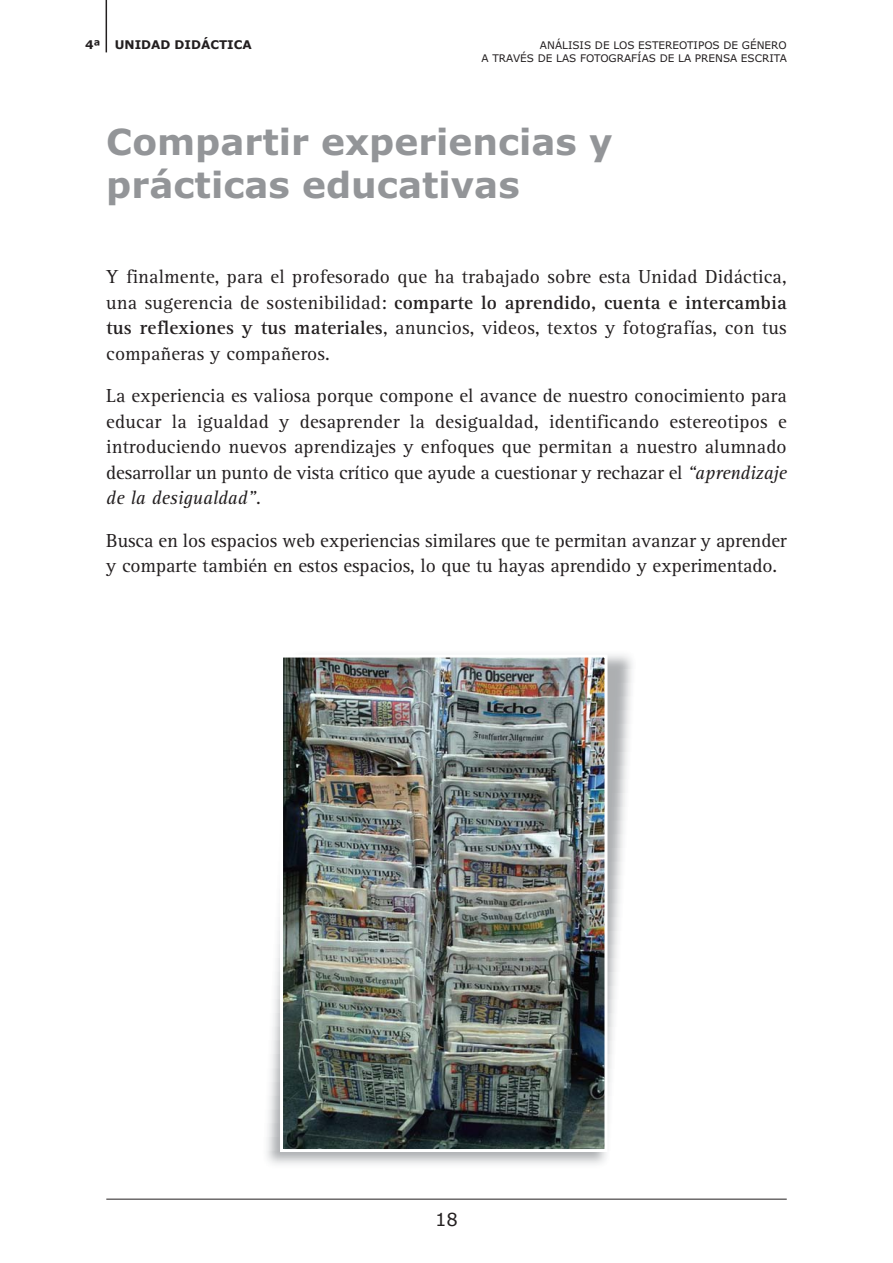
<style>
.page{position:relative;width:893px;height:1263px;background:#fff}
.page>*{position:absolute;margin:0;border:0;box-sizing:border-box;transform-origin:0 0}
.t1{font:36px/43.2px "Verdana Bold TT";color:#939598}
.t2{font:19.5px/25.5px "Rotis Serif";letter-spacing:-.005em;color:#231f20;text-align:justify}
.t3{font:18px "Verdana";color:#231f20}
.t4{font:700 12px "Verdana";color:#231f20}
.t5{font:10.5px/12.6px "Verdana";color:#231f20;text-align:right}
.s1{font-weight:700}
.s2{font-style:italic}
</style>
<div class="page">
<hr style="left:106px;top:1199px;width:681px;height:1px;background:#231f20">
<hr style="left:106px;top:0;width:1px;height:52px;background:#231f20">
<img style="left:266px;top:654px;width:367px;height:510px">
<img style="left:284px;top:659px;width:319px;height:489px">
<div style="left:280px;top:655px;width:327px;height:497px;border:3px solid #fff"></div>
<p class="t4" style="left:85px;top:39px;width:168px">4ª UNIDAD DIDÁCTICA</p>
<p class="t5" style="left:481px;top:40px;width:307px">ANÁLISIS DE LOS ESTEREOTIPOS DE GÉNERO<br>A TRAVÉS DE LAS FOTOGRAFÍAS DE LA PRENSA ESCRITA</p>
<h1 class="t1" style="left:106px;top:124px;width:508px">Compartir experiencias y prácticas educativas</h1>
<p class="t2" style="left:106px;top:266px;width:682px">Y finalmente, para el profesorado que ha trabajado sobre esta Unidad Didáctica, una sugerencia de sostenibilidad: <span class="s1">comparte lo aprendido, cuenta e intercambia tus reflexiones y tus materiales</span>, anuncios, videos, textos y fotografías, con tus compañeras y compañeros.</p>
<p class="t2" style="left:106px;top:385px;width:682px">La experiencia es valiosa porque compone el avance de nuestro conocimiento para educar la igualdad y desaprender la desigualdad, identificando estereotipos e introduciendo nuevos aprendizajes y enfoques que permitan a nuestro alumnado desarrollar un punto de vista crítico que ayude a cuestionar y rechazar el <span class="s2">“aprendizaje de la desigualdad”</span>.</p>
<p class="t2" style="left:106px;top:529px;width:682px">Busca en los espacios web experiencias similares que te permitan avanzar y aprender y comparte también en estos espacios, lo que tu hayas aprendido y experimentado.</p>
<p class="t3" style="left:435px;top:1212px;width:24px">18</p>
</div>
